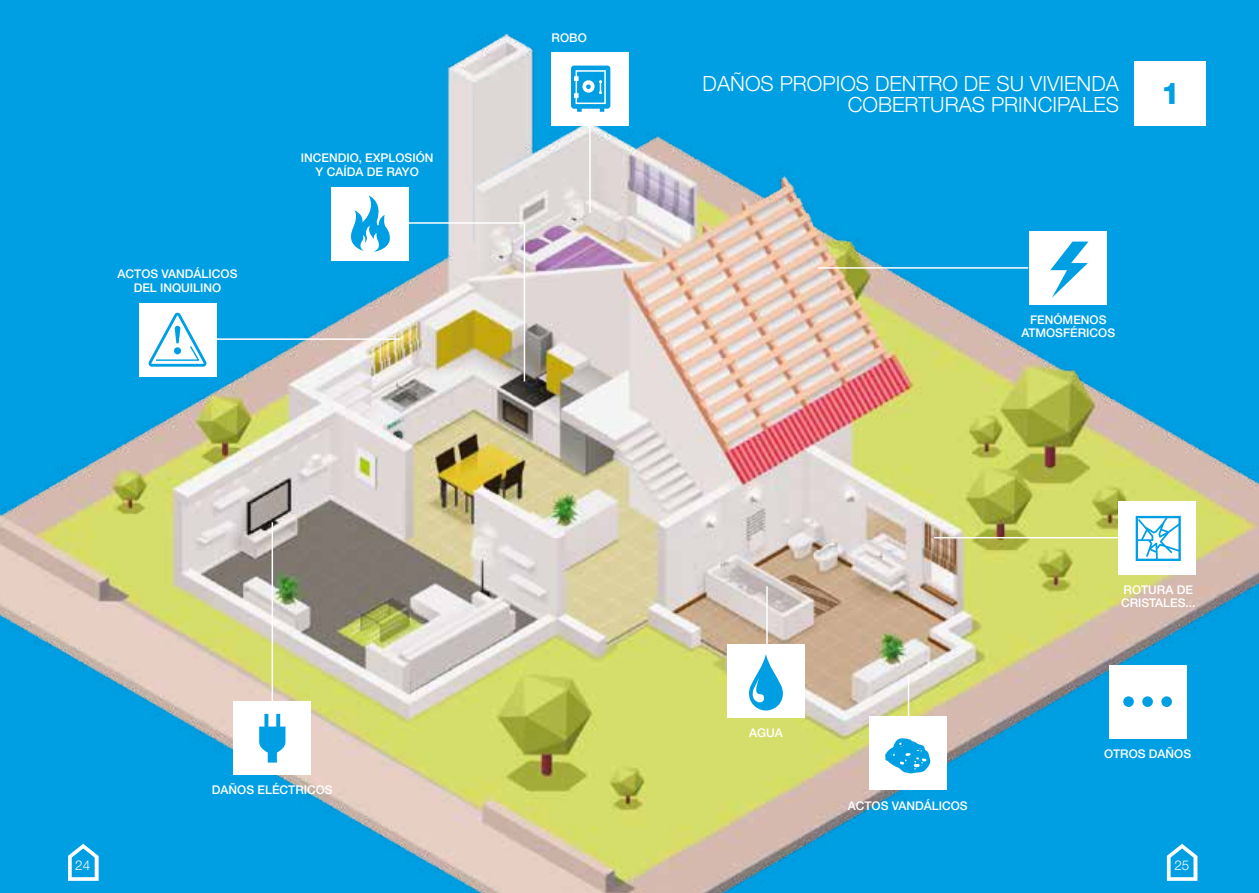
<style>
.page{position:relative;width:1259px;height:893px;background:#009fe3}
.page>*{position:absolute;margin:0;border:0;box-sizing:border-box;transform-origin:0 0}
.t1{font:800 30px "Helvetica Neue LT Std";color:#009fe3}
.t2{font:300 21px/21px "Helvetica Neue LT Std";color:#fff;text-align:right}
.t3{font:300 13.5px "Helvetica Neue LT Std";color:#fff}
.t4{font:500 12px/13.5px "Helvetica Neue LT Std";color:#fff;text-align:center}
</style>
<div class="page">
<img style="left:0;top:34px;width:1259px;height:859px">
<div style="left:1029px;top:231px;width:78px;height:73px;background:#fff"></div>
<div style="left:727px;top:645px;width:78px;height:73px;background:#fff"></div>
<hr style="left:818px;top:267px;width:210px;height:2px;background:#fff">
<hr style="left:524px;top:224px;width:1px;height:157px;background:#fff">
<hr style="left:271px;top:522px;width:2px;height:180px;background:#fff">
<hr style="left:934px;top:537px;width:193px;height:1px;background:#fff">
<div style="left:1118px;top:501px;width:77px;height:73px;background:#fff"></div>
<div style="left:332px;top:187px;width:77px;height:73px;background:#fff"></div>
<hr style="left:208px;top:338px;width:192px;height:2px;background:#fff">
<div style="left:869px;top:717px;width:77px;height:73px;background:#fff"></div>
<svg style="left:351px;top:196px;width:39px;height:56px"></svg>
<hr style="left:406px;top:222px;width:118px;height:2px;background:#fff">
<svg style="left:749px;top:654px;width:34px;height:56px"></svg>
<hr style="left:766px;top:586px;width:2px;height:62px;background:#fff">
<div style="left:1134px;top:61px;width:72px;height:65px;background:#fff"></div>
<div style="left:1109px;top:665px;width:77px;height:73px;background:#fff"></div>
<div style="left:1123px;top:696px;width:10px;height:11px;background:#009fe3;border-radius:50%"></div>
<div style="left:1161px;top:696px;width:11px;height:11px;background:#009fe3;border-radius:50%"></div>
<div style="left:1142px;top:696px;width:11px;height:11px;background:#009fe3;border-radius:50%"></div>
<hr style="left:907px;top:675px;width:2px;height:45px;background:#fff">
<div style="left:552px;top:52px;width:77px;height:73px;background:#fff"></div>
<hr style="left:589px;top:109px;width:2px;height:104px;background:#fff">
<svg style="left:571px;top:66px;width:39px;height:46px;background:#3fb6e9"></svg>
<svg style="left:885px;top:738px;width:46px;height:36px"></svg>
<svg style="left:1050px;top:242px;width:38px;height:56px"></svg>
<div style="left:234px;top:702px;width:77px;height:73px;background:#fff"></div>
<svg style="left:259px;top:714px;width:26px;height:49px"></svg>
<svg style="left:1135px;top:516px;width:45px;height:45px"></svg>
<svg style="left:1236px;top:324px;width:8px;height:14px"></svg>
<div style="left:139px;top:303px;width:77px;height:73px;background:#fff"></div>
<svg style="left:149px;top:313px;width:57px;height:54px"></svg>
<svg style="left:1167px;top:844px;width:30px;height:37px"></svg>
<svg style="left:68px;top:844px;width:31px;height:37px"></svg>
<p class="t4" style="left:118px;top:267px;width:121px">ACTOS VANDÁLICOS<br>DEL INQUILINO</p>
<p class="t4" style="left:301px;top:151px;width:134px">INCENDIO, EXPLOSIÓN<br>Y CAÍDA DE RAYO</p>
<p class="t4" style="left:212px;top:783px;width:122px">DAÑOS ELÉCTRICOS</p>
<p class="t4" style="left:551px;top:31px;width:37px">ROBO</p>
<h2 class="t2" style="left:702px;top:72px;width:418px">DAÑOS PROPIOS DENTRO DE SU VIVIENDA<br>COBERTURAS PRINCIPALES</h2>
<h1 class="t1" style="left:1161px;top:76px;width:21px">1</h1>
<p class="t4" style="left:1021px;top:313px;width:95px">FENÓMENOS<br>ATMOSFÉRICOS</p>
<p class="t4" style="left:749px;top:726px;width:35px">AGUA</p>
<p class="t4" style="left:848px;top:799px;width:121px">ACTOS VANDÁLICOS</p>
<p class="t4" style="left:1121px;top:583px;width:76px;text-align:left">ROTURA DE<br>CRISTALES...</p>
<p class="t4" style="left:1104px;top:746px;width:89px">OTROS DAÑOS</p>
<p class="t3" style="left:75px;top:857px;width:17px">24</p>
<p class="t3" style="left:1174px;top:856px;width:17px">25</p>
</div>
